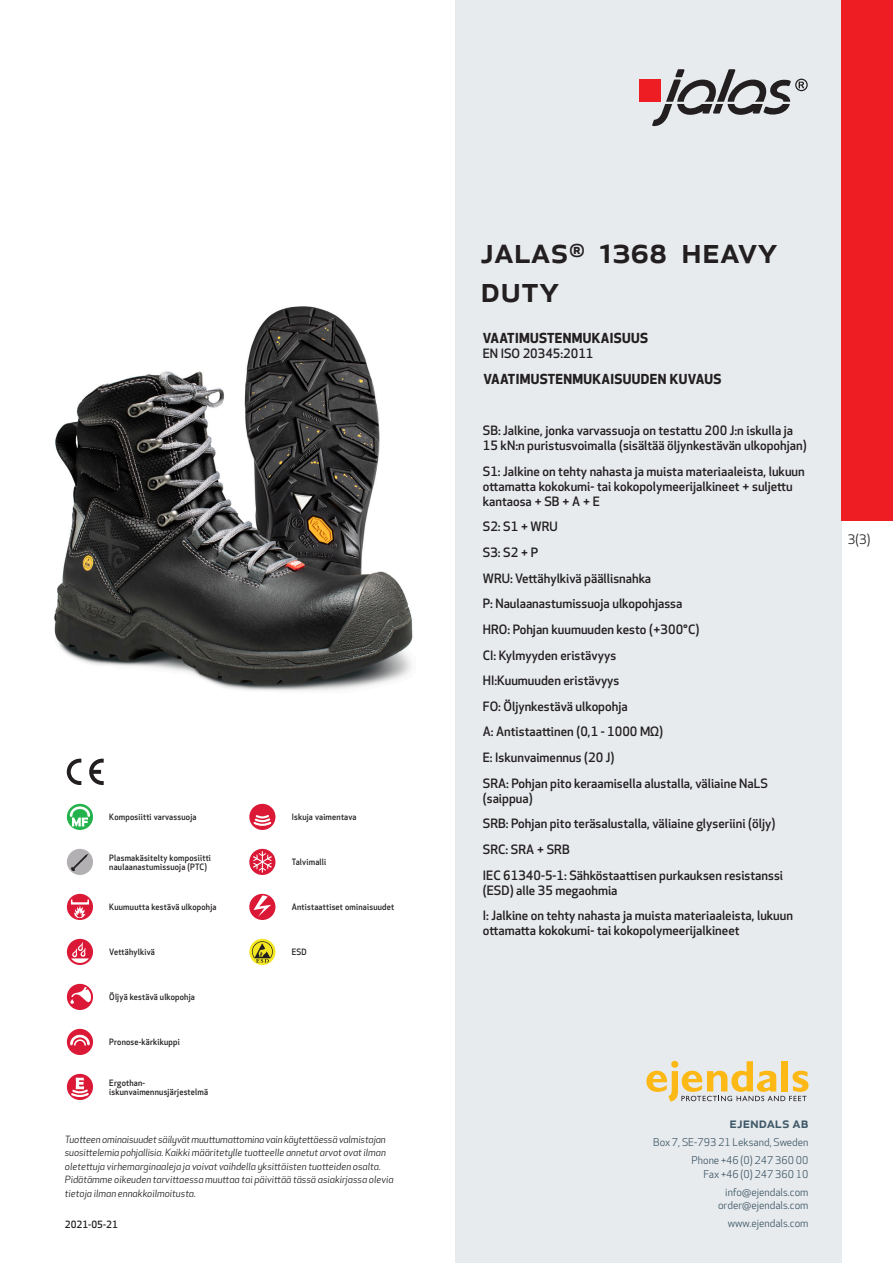
<style>
.page{position:relative;width:893px;height:1263px;background:#fff}
.page>*{position:absolute;margin:0;border:0;box-sizing:border-box;transform-origin:0 0}
.prodname{font:500 36px/39px "Apex New";color:#231f20}
.t1{font:500 15px "Apex New";color:#405968}
.Funktion_body{font:700 13.5px "Apex New";letter-spacing:.025em;color:#231f20}
.t2{font:12.75px "Apex New";color:#231f20}
.Funktion_body-2{font:500 12.6px/15px "Apex New";color:#231f20}
.t3{font:10.5px/18px "Apex New";color:#405968;text-align:right}
.t4{font:italic 9.75px/13.5px "Apex New";color:#231f20}
.t5{font:500 9.75px "Apex New";color:#231f20}
.Funktion_body-3{font:500 8.55px/9px "Apex New";letter-spacing:.025em;color:#231f20;scale:.95 1}
</style>
<div class="page">
<div style="left:455px;top:0;width:387px;height:1263px;background:#e8ebee"></div>
<svg style="left:646px;top:1061px;width:162px;height:40px"></svg>
<img style="left:54px;top:306px;width:359px;height:385px">
<div style="left:842px;top:0;width:51px;height:520px;background:#ee1d23"></div>
<svg style="left:67px;top:804px;width:26px;height:26px"></svg>
<svg style="left:70px;top:806px;width:20px;height:20px"></svg>
<div style="left:67px;top:849px;width:26px;height:26px;background:#b3b0b3;border-radius:50%"></div>
<svg style="left:71px;top:854px;width:17px;height:17px"></svg>
<div style="left:67px;top:894px;width:26px;height:26px;background:#db1836;border-radius:50%"></div>
<svg style="left:71px;top:899px;width:18px;height:19px"></svg>
<div style="left:67px;top:939px;width:26px;height:26px;background:#db1836;border-radius:50%"></div>
<svg style="left:71px;top:942px;width:18px;height:21px"></svg>
<div style="left:67px;top:984px;width:26px;height:26px;background:#db1836;border-radius:50%"></div>
<svg style="left:70px;top:987px;width:21px;height:17px"></svg>
<div style="left:67px;top:1029px;width:26px;height:26px;background:#db1836;border-radius:50%"></div>
<svg style="left:70px;top:1035px;width:20px;height:11px"></svg>
<svg style="left:67px;top:1074px;width:26px;height:26px"></svg>
<svg style="left:69px;top:1078px;width:22px;height:20px"></svg>
<div style="left:249px;top:804px;width:26px;height:26px;background:#db1836;border-radius:50%"></div>
<svg style="left:252px;top:815px;width:21px;height:12px"></svg>
<svg style="left:249px;top:849px;width:26px;height:26px"></svg>
<svg style="left:253px;top:851px;width:19px;height:21px"></svg>
<div style="left:249px;top:894px;width:26px;height:26px;background:#db1836;border-radius:50%"></div>
<svg style="left:254px;top:895px;width:17px;height:22px"></svg>
<svg style="left:249px;top:939px;width:26px;height:26px"></svg>
<svg style="left:252px;top:941px;width:21px;height:22px"></svg>
<svg style="left:89px;top:759px;width:15px;height:26px"></svg>
<svg style="left:67px;top:759px;width:14px;height:26px"></svg>
<div style="left:639px;top:80px;width:22px;height:22px;background:#ee1d23"></div>
<svg style="left:652px;top:69px;width:156px;height:57px"></svg>
<p class="Funktion_body-3" style="left:109px;top:812px;width:93px">Komposiitti varvassuoja</p>
<p class="Funktion_body-3" style="left:109px;top:853px;width:109px">Plasmakäsitelty komposiitti naulaanastumissuoja (PTC)</p>
<p class="Funktion_body-3" style="left:109px;top:902px;width:114px">Kuumuutta kestävä ulkopohja</p>
<p class="Funktion_body-3" style="left:109px;top:947px;width:49px">Vettähylkivä</p>
<p class="Funktion_body-3" style="left:109px;top:992px;width:92px">Öljyä kestävä ulkopohja</p>
<p class="Funktion_body-3" style="left:109px;top:1037px;width:76px">Pronose-kärkikuppi</p>
<p class="Funktion_body-3" style="left:109px;top:1078px;width:106px">Ergothan&shy;iskunvaimennusjärjestelmä</p>
<p class="Funktion_body-3" style="left:292px;top:812px;width:70px">Iskuja vaimentava</p>
<p class="Funktion_body-3" style="left:292px;top:857px;width:38px">Talvimalli</p>
<p class="Funktion_body-3" style="left:292px;top:902px;width:109px">Antistaattiset ominaisuudet</p>
<p class="Funktion_body-3" style="left:292px;top:947px;width:17px">ESD</p>
<p class="t4" style="left:65px;top:1132px;width:330px">Tuotteen ominaisuudet säilyvät muuttumattomina vain käytettäessä valmistajan suosittelemia pohjallisia. Kaikki määritetylle tuotteelle annetut arvot ovat ilman oletettuja virhemarginaaleja ja voivat vaihdella yksittäisten tuotteiden osalta.<br>Pidätämme oikeuden tarvittaessa muuttaa tai päivittää tässä asiakirjassa olevia tietoja ilman ennakkoilmoitusta.</p>
<p class="t5" style="left:65px;top:1218px;width:54px">2021-05-21</p>
<p class="prodname" style="left:480px;top:230px;width:299px">JALAS<sup>®</sup> 1368 HEAVY<br>DUTY</p>
<p class="Funktion_body" style="left:483px;top:328px;width:167px">VAATIMUSTENMUKAISUUS</p>
<p class="Funktion_body-2" style="left:483px;top:346px;width:112px">EN ISO 20345:2011</p>
<p class="Funktion_body" style="left:483px;top:369px;width:239px">VAATIMUSTENMUKAISUUDEN KUVAUS</p>
<p class="Funktion_body-2" style="left:483px;top:423px;width:325px">SB: Jalkine, jonka varvassuoja on testattu 200 J:n iskulla ja<br>15 kN:n puristusvoimalla (sisältää öljynkestävän ulkopohjan)</p>
<p class="Funktion_body-2" style="left:483px;top:463px;width:323px">S1: Jalkine on tehty nahasta ja muista materiaaleista, lukuun ottamatta kokokumi- tai kokopolymeerijalkineet + suljettu kantaosa + SB + A + E</p>
<p class="Funktion_body-2" style="left:483px;top:519px;width:76px">S2: S1 + WRU</p>
<p class="Funktion_body-2" style="left:483px;top:545px;width:57px">S3: S2 + P</p>
<p class="Funktion_body-2" style="left:483px;top:570px;width:170px">WRU: Vettähylkivä päällisnahka</p>
<p class="Funktion_body-2" style="left:483px;top:596px;width:201px">P: Naulaanastumissuoja ulkopohjassa</p>
<p class="Funktion_body-2" style="left:483px;top:622px;width:218px">HRO: Pohjan kuumuuden kesto (+300°C)</p>
<p class="Funktion_body-2" style="left:483px;top:647px;width:135px">CI: Kylmyyden eristävyys</p>
<p class="Funktion_body-2" style="left:483px;top:673px;width:138px">HI:Kuumuuden eristävyys</p>
<p class="Funktion_body-2" style="left:483px;top:698px;width:146px">FO: Öljynkestävä ulkopohja</p>
<p class="Funktion_body-2" style="left:483px;top:724px;width:182px">A: Antistaattinen (0,1 - 1000 MΩ)</p>
<p class="Funktion_body-2" style="left:483px;top:750px;width:133px">E: Iskunvaimennus (20 J)</p>
<p class="Funktion_body-2" style="left:483px;top:775px;width:287px">SRA: Pohjan pito keraamisella alustalla, väliaine NaLS (saippua)</p>
<p class="Funktion_body-2" style="left:483px;top:816px;width:294px">SRB: Pohjan pito teräsalustalla, väliaine glyseriini (öljy)</p>
<p class="Funktion_body-2" style="left:483px;top:842px;width:88px">SRC: SRA + SRB</p>
<p class="Funktion_body-2" style="left:483px;top:867px;width:302px">IEC 61340-5-1: Sähköstaattisen purkauksen resistanssi (ESD) alle 35 megaohmia</p>
<p class="Funktion_body-2" style="left:483px;top:908px;width:312px">I: Jalkine on tehty nahasta ja muista materiaaleista, lukuun ottamatta kokokumi- tai kokopolymeerijalkineet</p>
<p class="t2" style="left:848px;top:531px;width:24px">3(3)</p>
<p class="t1" style="left:729px;top:1113px;width:80px">ejendals ab</p>
<p class="t3" style="left:653px;top:1133px;width:157px">Box 7, SE-793 21 Leksand, Sweden<br>Phone +46 (0) 247 360 00</p>
<p class="t3" style="left:703px;top:1165px;width:107px">Fax +46 (0) 247 360 10 info@ejendals.com</p>
<p class="t3" style="left:718px;top:1196px;width:92px">order@ejendals.com</p>
<p class="t3" style="left:728px;top:1215px;width:82px">www.ejendals.com</p>
</div>
